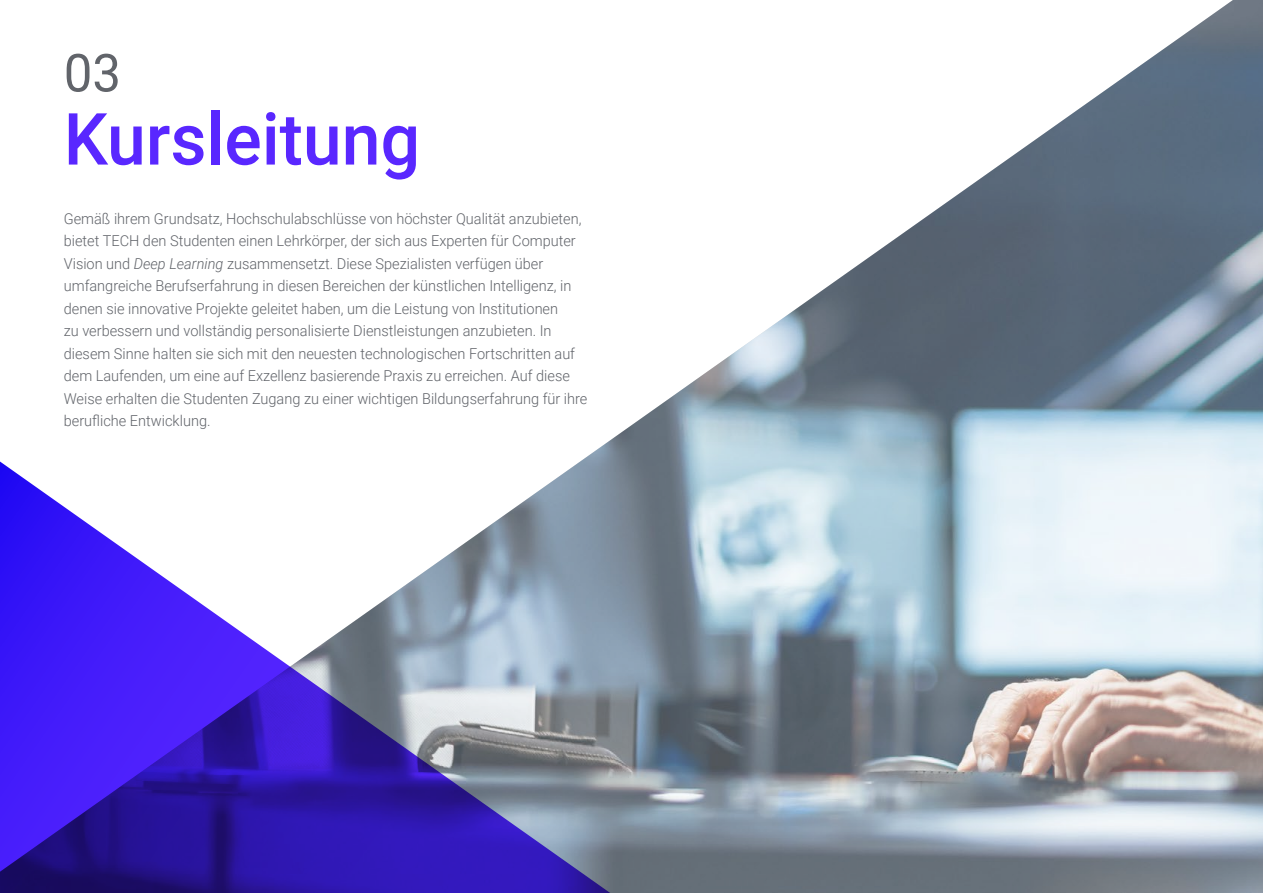
<style>
.page{position:relative;width:1263px;height:893px;background:#fff}
.page>*{position:absolute;margin:0;border:0;box-sizing:border-box;transform-origin:0 0}
.t1{font:500 72px "Roboto";color:#5927ff}
.t2{font:52.5px "Roboto";color:#61646a}
.t3{font:300 15px/22.5px "Roboto";color:#61646a}
.s1{font-style:italic}
</style>
<div class="page">
<img style="left:602px;top:0;width:661px;height:893px">
<svg style="left:0;top:446px;width:640px;height:447px"></svg>
<h2 class="t2" style="left:64px;top:36px;width:59px">03</h2>
<h1 class="t1" style="left:64px;top:89px;width:358px">Kursleitung</h1>
<p class="t3" style="left:64px;top:207px;width:525px">Gemäß ihrem Grundsatz, Hochschulabschlüsse von höchster Qualität anzubieten, bietet TECH den Studenten einen Lehrkörper, der sich aus Experten für Computer Vision und <span class="s1">Deep Learning</span> zusammensetzt. Diese Spezialisten verfügen über umfangreiche Berufserfahrung in diesen Bereichen der künstlichen Intelligenz, in denen sie innovative Projekte geleitet haben, um die Leistung von Institutionen<br>zu verbessern und vollständig personalisierte Dienstleistungen anzubieten. In diesem Sinne halten sie sich mit den neuesten technologischen Fortschritten auf dem Laufenden, um eine auf Exzellenz basierende Praxis zu erreichen. Auf diese Weise erhalten die Studenten Zugang zu einer wichtigen Bildungserfahrung für ihre berufliche Entwicklung.</p>
</div>
